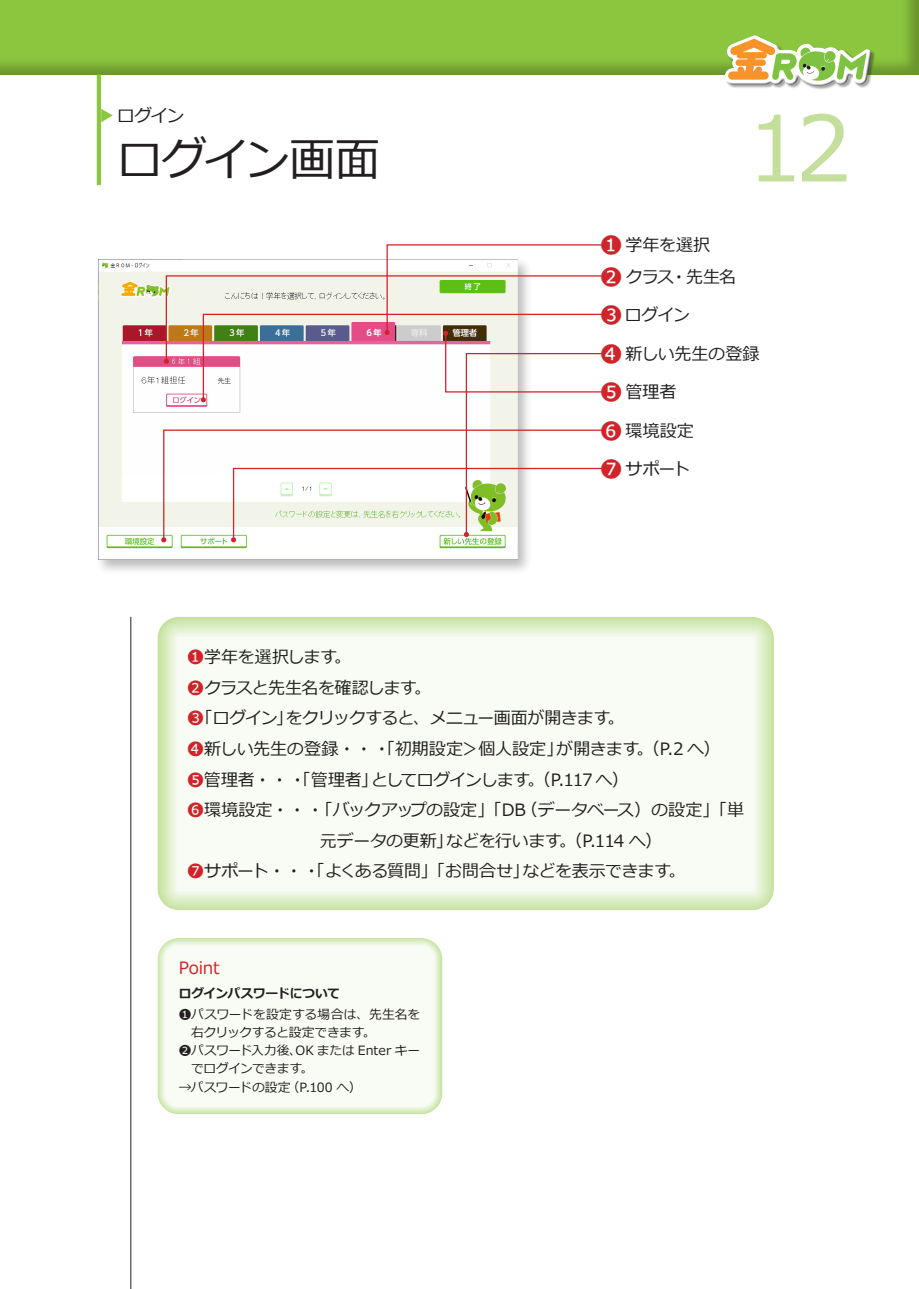
<style>
.page{position:relative;width:919px;height:1289px;background:#fff}
.page>*{position:absolute;margin:0;border:0;box-sizing:border-box;transform-origin:0 0}
.t1{font:90.3px "Meiryo UI";color:#c4df9b}
.t2{font:45.75px "Meiryo";letter-spacing:-.025em;color:#231f20}
.t3{font:17.7px "Meiryo";color:#231f20}
.t4{font:16.95px "Meiryo";letter-spacing:-.025em;color:#231f20}
.t5{font:16.95px "Meiryo";letter-spacing:-.005em;color:#231f20}
.t6{font:16.95px "Meiryo";letter-spacing:-.055em;color:#231f20}
.t7{font:16.95px "Meiryo";letter-spacing:-.045em;color:#231f20}
.t8{font:16.95px "Meiryo";letter-spacing:-.01em;color:#d1232a}
.t9{font:12.75px "Meiryo";letter-spacing:-.015em;color:#231f20}
.t10{font:12.75px "Meiryo";letter-spacing:.005em;color:#231f20}
.t11{font:700 12.75px "Meiryo";letter-spacing:-.03em;color:#231f20}
.s1{color:#8bc63e}
.s2{font-size:22.35px;color:#d1232a}
.s3{color:#d1232a}
</style>
<div class="page">
<div style="left:0;top:0;width:918px;height:77px;background:#231f20;opacity:.28"></div>
<div style="left:725px;top:36px;width:150px;height:54px;background:#231f20;opacity:.4"></div>
<div style="left:722px;top:32px;width:149px;height:52px;background:#fff;opacity:.75"></div>
<div style="left:725px;top:44px;width:149px;height:42px;background:#231f20;opacity:.75"></div>
<hr style="left:97px;top:77px;width:4px;height:106px;background:#8bc63e">
<hr style="left:130px;top:617px;width:1px;height:671px;background:#231f20">
<div style="left:144px;top:607px;width:644px;height:306px;background:#fff;opacity:.95"></div>
<div style="left:149px;top:929px;width:302px;height:187px;background:#fff;opacity:.95"></div>
<div style="left:95px;top:256px;width:438px;height:319px;background:#231f20;opacity:.3"></div>
<img style="left:98px;top:259px;width:419px;height:301px">
<svg style="left:161px;top:244px;width:443px;height:298px"></svg>
<p class="t3" style="left:97px;top:103px;width:89px"><span class="s1">▶</span> ログイン</p>
<h2 class="t2" style="left:117px;top:128px;width:265px">ログイン画面</h2>
<p class="t4" style="left:600px;top:233px;width:111px"><span class="s2">❶</span> 学年を選択</p>
<p class="t4" style="left:600px;top:265px;width:137px"><span class="s2">❷</span> クラス・先生名</p>
<h1 class="t1" style="left:747px;top:86px;width:106px">12</h1>
<p class="t4" style="left:600px;top:303px;width:91px"><span class="s2">❸</span> ログイン</p>
<p class="t4" style="left:600px;top:342px;width:161px"><span class="s2">❹</span> 新しい先生の登録</p>
<p class="t4" style="left:600px;top:380px;width:78px"><span class="s2">❺</span> 管理者</p>
<p class="t4" style="left:600px;top:418px;width:95px"><span class="s2">❻</span>環境設定</p>
<p class="t4" style="left:600px;top:457px;width:91px"><span class="s2">❼</span> サポート</p>
<p class="t4" style="left:187px;top:645px;width:165px"><span class="s3">❶</span>学年を選択します。</p>
<p class="t4" style="left:187px;top:675px;width:245px"><span class="s3">❷</span>クラスと先生名を確認します。</p>
<p class="t7" style="left:187px;top:706px;width:439px"><span class="s3">❸</span>「ログイン」をクリックすると、メニュー画面が開きます。</p>
<p class="t5" style="left:187px;top:737px;width:535px"><span class="s3">❹</span>新しい先生の登録・・・「初期設定＞個人設定」が開きます。（P.2 へ）</p>
<p class="t6" style="left:187px;top:767px;width:443px"><span class="s3">❺</span>管理者・・・「管理者」としてログインします。（P.117 へ）</p>
<p class="t4" style="left:187px;top:798px;width:558px"><span class="s3">❻</span>環境設定・・・「バックアップの設定」「DB（データベース）の設定」「単</p>
<p class="t4" style="left:320px;top:828px;width:343px">元データの更新」などを行います。（P.114 へ）</p>
<p class="t4" style="left:187px;top:859px;width:499px"><span class="s3">❼</span>サポート・・・「よくある質問」「お問合せ」などを表示できます。</p>
<p class="t8" style="left:179px;top:956px;width:42px">Point</p>
<p class="t11" style="left:179px;top:984px;width:163px">ログインパスワードについて</p>
<p class="t10" style="left:179px;top:1005px;width:243px">❶パスワードを設定する場合は、先生名を</p>
<p class="t9" style="left:191px;top:1023px;width:186px">右クリックすると設定できます。</p>
<p class="t9" style="left:179px;top:1041px;width:243px">❷パスワード入力後、OK または Enter キー</p>
<p class="t9" style="left:191px;top:1059px;width:123px">でログインできます。</p>
<p class="t10" style="left:179px;top:1077px;width:184px">→パスワードの設定（P.100 へ）</p>
</div>
